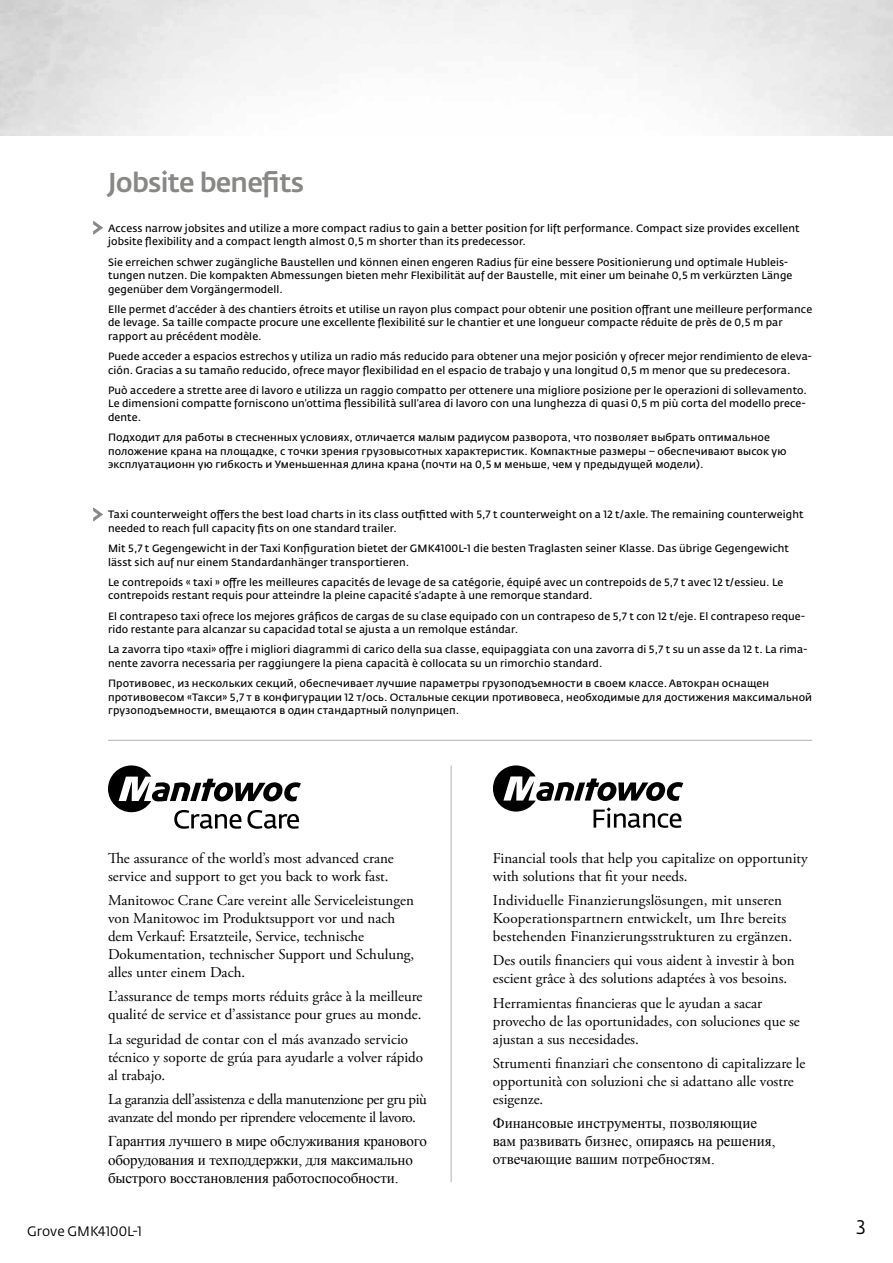
<style>
.page{position:relative;width:893px;height:1263px;background:#fff}
.page>*{position:absolute;margin:0;border:0;box-sizing:border-box;transform-origin:0 0}
.t1{font:500 27px "Fedra Sans Pro";letter-spacing:-.025em;color:#878786}
.t2{font:19.5px "Fedra Sans Pro";color:#000}
.t3{font:15px/18px "Adobe Garamond Pro";color:#000}
.t4{font:15px/18px "Times New Roman";letter-spacing:-.01em;color:#000}
.t5{font:15px/18px "Adobe Garamond Pro";letter-spacing:-.025em;color:#000}
.t6{font:13.5px "Fedra Sans Pro";letter-spacing:.005em;color:#000}
.t7{font:600 10.5px/13.5px "Fedra Sans Pro";letter-spacing:.01em;color:#000}
</style>
<div class="page">
<svg style="left:108px;top:765px;width:193px;height:64px"></svg>
<svg style="left:493px;top:765px;width:190px;height:63px"></svg>
<hr style="left:451px;top:765px;width:1px;height:417px;background:#b1b2b3">
<hr style="left:108px;top:740px;width:704px;height:1px;background:#b1b2b3">
<svg style="left:93px;top:221px;width:10px;height:14px"></svg>
<svg style="left:93px;top:508px;width:10px;height:13px"></svg>
<h1 class="t1" style="left:108px;top:165px;width:198px">Jobsite benefits</h1>
<p class="t7" style="left:108px;top:222px;width:693px">Access narrow jobsites and utilize a more compact radius to gain a better position for lift performance. Compact size provides excellent jobsite flexibility and a compact length almost 0,5 m shorter than its predecessor.</p>
<p class="t7" style="left:108px;top:255px;width:686px">Sie erreichen schwer zugängliche Baustellen und können einen engeren Radius für eine bessere Positionierung und optimale Hubleis&shy;tungen nutzen. Die kompakten Abmessungen bieten mehr Flexibilität auf der Baustelle, mit einer um beinahe 0,5 m verkürzten Länge gegenüber dem Vorgängermodell.</p>
<p class="t7" style="left:108px;top:303px;width:706px">Elle permet d’accéder à des chantiers étroits et utilise un rayon plus compact pour obtenir une position offrant une meilleure performance de levage. Sa taille compacte procure une excellente flexibilité sur le chantier et une longueur compacte réduite de près de 0,5 m par rapport au précédent modèle.</p>
<p class="t7" style="left:108px;top:350px;width:705px">Puede acceder a espacios estrechos y utiliza un radio más reducido para obtener una mejor posición y ofrecer mejor rendimiento de eleva&shy;ción. Gracias a su tamaño reducido, ofrece mayor flexibilidad en el espacio de trabajo y una longitud 0,5 m menor que su predecesora.</p>
<p class="t7" style="left:108px;top:384px;width:700px;text-align:justify">Può accedere a strette aree di lavoro e utilizza un raggio compatto per ottenere una migliore posizione per le operazioni di sollevamento.<br>Le dimensioni compatte forniscono un’ottima flessibilità sull’area di lavoro con una lunghezza di quasi 0,5 m più corta del modello prece&shy;dente.</p>
<p class="t7" style="left:108px;top:431px;width:680px">Подходит для работы в стесненных условиях, отличается малым радиусом разворота, что позволяет выбрать оптимальное положение крана на площадке, с точки зрения грузовысотных характеристик. Компактные размеры – обеспечивают высок ую эксплуатационн ую гибкость и Уменьшенная длина крана (почти на 0,5 м меньше, чем у предыдущей модели).</p>
<p class="t7" style="left:108px;top:508px;width:697px">Taxi counterweight offers the best load charts in its class outfitted with 5,7 t counterweight on a 12 t/axle. The remaining counterweight needed to reach full capacity fits on one standard trailer.</p>
<p class="t7" style="left:108px;top:542px;width:683px">Mit 5,7 t Gegengewicht in der Taxi Konfiguration bietet der GMK4100L-1 die besten Traglasten seiner Klasse. Das übrige Gegengewicht lässt sich auf nur einem Standardanhänger transportieren.</p>
<p class="t7" style="left:108px;top:575px;width:677px">Le contrepoids « taxi » offre les meilleures capacités de levage de sa catégorie, équipé avec un contrepoids de 5,7 t avec 12 t/essieu. Le contrepoids restant requis pour atteindre la pleine capacité s’adapte à une remorque standard.</p>
<p class="t7" style="left:108px;top:609px;width:699px">El contrapeso taxi ofrece los mejores gráficos de cargas de su clase equipado con un contrapeso de 5,7 t con 12 t/eje. El contrapeso reque&shy;rido restante para alcanzar su capacidad total se ajusta a un remolque estándar.</p>
<p class="t7" style="left:108px;top:643px;width:701px">La zavorra tipo «taxi» offre i migliori diagrammi di carico della sua classe, equipaggiata con una zavorra di 5,7 t su un asse da 12 t. La rima&shy;nente zavorra necessaria per raggiungere la piena capacità è collocata su un rimorchio standard.</p>
<p class="t7" style="left:108px;top:677px;width:706px">Противовес, из нескольких секций, обеспечивает лучшие параметры грузоподъемности в своем классе. Автокран оснащен противовесом «Такси» 5,7 т в конфигурации 12 т/ось. Остальные секции противовеса, необходимые для достижения максимальной грузоподъемности, вмещаются в один стандартный полуприцеп.</p>
<h3 class="t3" style="left:108px;top:849px;width:287px">The assurance of the world’s most advanced crane service and support to get you back to work fast.</h3>
<h3 class="t3" style="left:108px;top:892px;width:308px">Manitowoc Crane Care vereint alle Serviceleistungen von Manitowoc im Produktsupport vor und nach dem Verkauf: Ersatzteile, Service, technische Dokumentation, technischer Support und Schulung, alles unter einem Dach.</h3>
<h3 class="t3" style="left:108px;top:988px;width:316px">L’assurance de temps morts réduits grâce à la meilleure qualité de service et d’assistance pour grues au monde.</h3>
<h3 class="t3" style="left:108px;top:1030px;width:317px">La seguridad de contar con el más avanzado servicio técnico y soporte de grúa para ayudarle a volver rápido al trabajo.</h3>
<h3 class="t5" style="left:108px;top:1091px;width:320px">La garanzia dell’assistenza e della manutenzione per gru più avanzate del mondo per riprendere velocemente il lavoro.</h3>
<h3 class="t4" style="left:108px;top:1132px;width:320px">Гарантия лучшего в мире обслуживания кранового оборудования и техподдержки, для максимально быстрого восстановления работоспособности.</h3>
<h3 class="t3" style="left:493px;top:849px;width:316px">Financial tools that help you capitalize on opportunity with solutions that fit your needs.</h3>
<h3 class="t3" style="left:493px;top:892px;width:301px">Individuelle Finanzierungslösungen, mit unseren<br>Kooperationspartnern entwickelt, um Ihre bereits bestehenden Finanzierungsstrukturen zu ergänzen.</h3>
<h3 class="t3" style="left:493px;top:952px;width:303px">Des outils financiers qui vous aident à investir à bon escient grâce à des solutions adaptées à vos besoins.</h3>
<h3 class="t3" style="left:493px;top:994px;width:308px">Herramientas financieras que le ayudan a sacar provecho de las oportunidades, con soluciones que se ajustan a sus necesidades.</h3>
<h3 class="t3" style="left:493px;top:1055px;width:314px">Strumenti finanziari che consentono di capitalizzare le opportunità con soluzioni che si adattano alle vostre esigenze.</h3>
<h3 class="t4" style="left:493px;top:1114px;width:284px">Финансовые инструменты, позволяющие вам развивать бизнес, опираясь на решения, отвечающие вашим потребностям.</h3>
<p class="t6" style="left:27px;top:1223px;width:116px">Grove GMK4100L-1</p>
<h2 class="t2" style="left:856px;top:1215px;width:11px">3</h2>
</div>
